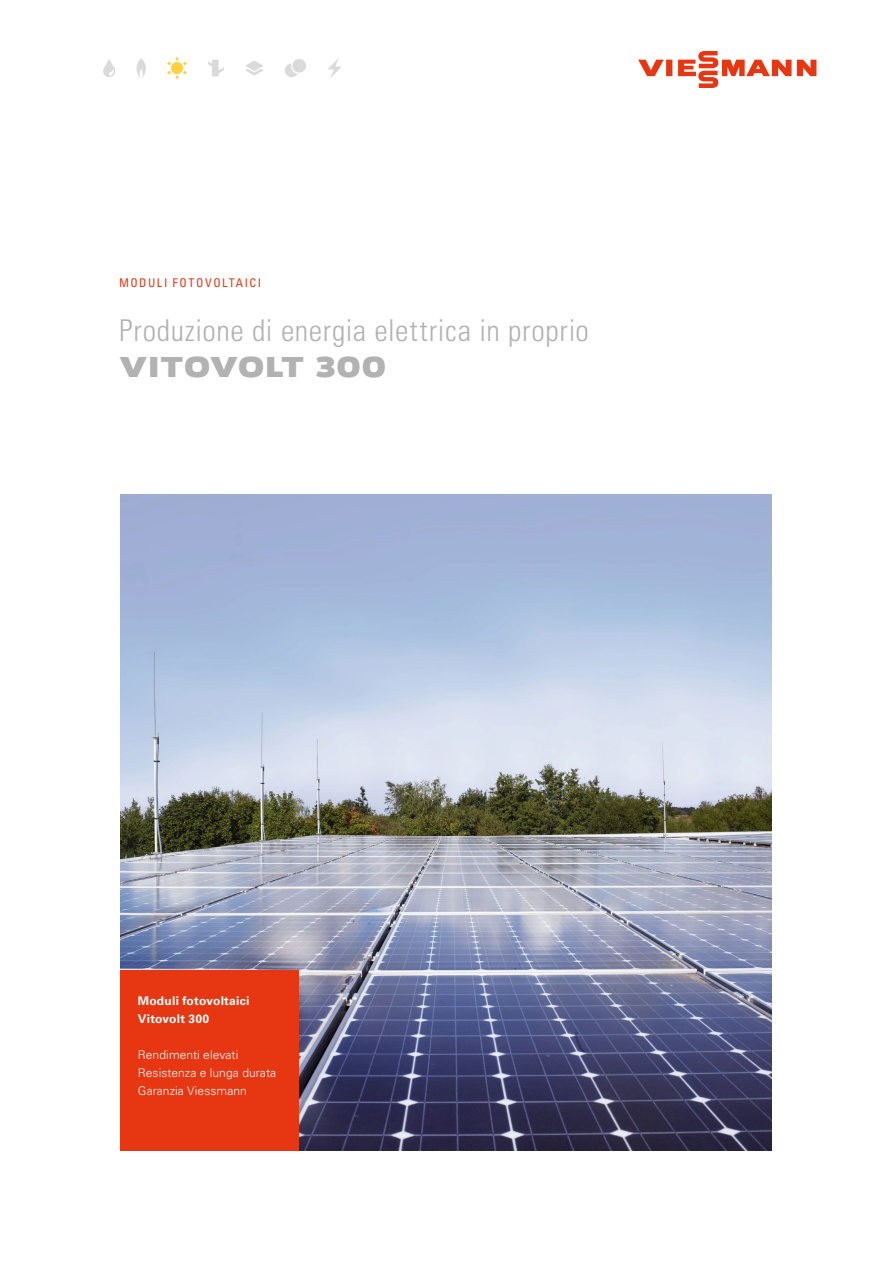
<style>
.page{position:relative;width:893px;height:1263px;background:#fff}
.page>*{position:absolute;margin:0;border:0;box-sizing:border-box;transform-origin:0 0}
.t1{font:30px "Univers LTCYR 47 Light Cond";letter-spacing:.02em;color:#b3b2b2}
.t2{font:700 30px "Viessmann";letter-spacing:.005em;color:#b3b2b2}
.t3{font:300 12px/18px "Univers LTCYR 45";letter-spacing:.01em;color:#fff}
.t4{font:700 12px/18px "Univers LTCYR 65";letter-spacing:.02em;color:#fff}
.t5{font:condensed 12px "Univers LTCYR 57";letter-spacing:.125em;color:#e63612}
</style>
<div class="page">
<img style="left:121px;top:494px;width:651px;height:657px">
<svg style="left:285px;top:59px;width:21px;height:18px"></svg>
<svg style="left:328px;top:58px;width:13px;height:20px"></svg>
<svg style="left:167px;top:57px;width:20px;height:22px"></svg>
<svg style="left:208px;top:60px;width:16px;height:16px"></svg>
<svg style="left:245px;top:60px;width:18px;height:16px"></svg>
<svg style="left:137px;top:58px;width:9px;height:19px"></svg>
<svg style="left:103px;top:59px;width:12px;height:18px"></svg>
<div style="left:121px;top:971px;width:178px;height:180px;background:#e63612"></div>
<svg style="left:638px;top:51px;width:178px;height:37px"></svg>
<p class="t5" style="left:119px;top:275px;width:144px">MODULI FOTOVOLTAICI</p>
<h1 class="t1" style="left:119px;top:310px;width:471px">Produzione di energia elettrica in proprio</h1>
<h1 class="t2" style="left:119px;top:346px;width:269px">VITOVOLT 300</h1>
<p class="t4" style="left:138px;top:991px;width:113px">Moduli fotovoltaici<br>Vitovolt 300</p>
<p class="t3" style="left:138px;top:1045px;width:140px">Rendimenti elevati<br>Resistenza e lunga durata<br>Garanzia Viessmann</p>
</div>
